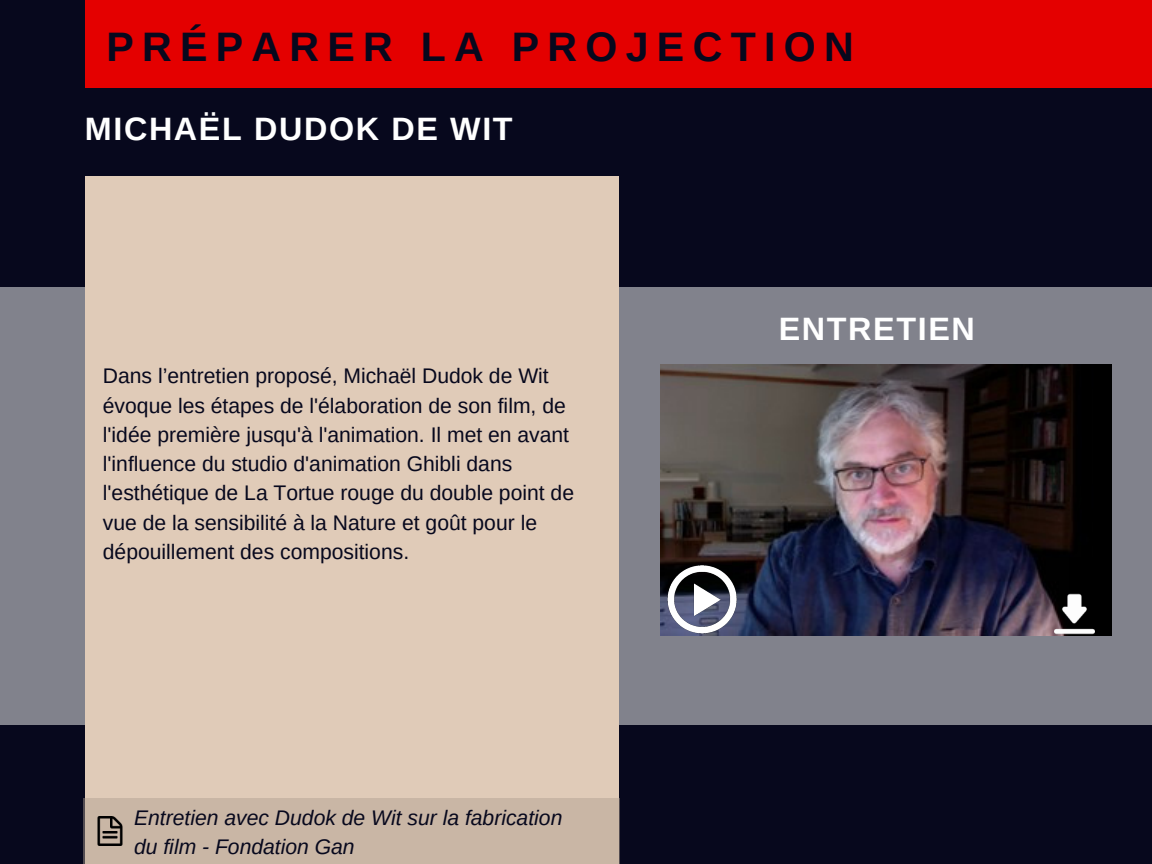
<style>
.page{position:relative;width:1152px;height:864px;background:#07081d}
.page>*{position:absolute;margin:0;border:0;box-sizing:border-box;transform-origin:0 0}
.t1{font:700 41.25px "Arimo";letter-spacing:.2em;color:#07081d}
.t2{font:700 32.4px "Arimo";letter-spacing:.05em;color:#fff}
.t3{font:21.15px/29.2px "Arimo";color:#07081d}
.t4{font:italic 21.15px/29.2px "Arimo";color:#07081d}
</style>
<div class="page">
<div style="left:0;top:287px;width:1152px;height:438px;background:#81828c"></div>
<img style="left:661px;top:364px;width:451px;height:271px">
<div style="left:85px;top:176px;width:533px;height:688px;background:#e0cbb8"></div>
<div style="left:85px;top:0;width:1067px;height:87px;background:#e40000"></div>
<img style="left:660px;top:560px;width:92px;height:76px">
<div style="left:83px;top:798px;width:536px;height:66px;background:#c9b6a5"></div>
<img style="left:97px;top:817px;width:26px;height:29px">
<img style="left:1054px;top:594px;width:41px;height:40px">
<h1 class="t1" style="left:106px;top:24px;width:749px">PRÉPARER LA PROJECTION</h1>
<h2 class="t2" style="left:85px;top:111px;width:429px">MICHAËL DUDOK DE WIT</h2>
<p class="t3" style="left:103px;top:361px;width:473px">Dans l’entretien proposé, Michaël Dudok de Wit évoque les étapes de l'élaboration de son film, de l'idée première jusqu'à l'animation. Il met en avant l'influence du studio d'animation Ghibli dans l'esthétique de La Tortue rouge du double point de vue de la sensibilité à la Nature et goût pour le dépouillement des compositions.</p>
<p class="t4" style="left:134px;top:803px;width:430px">Entretien avec Dudok de Wit sur la fabrication du film - Fondation Gan</p>
<h2 class="t2" style="left:779px;top:311px;width:198px">ENTRETIEN</h2>
</div>
